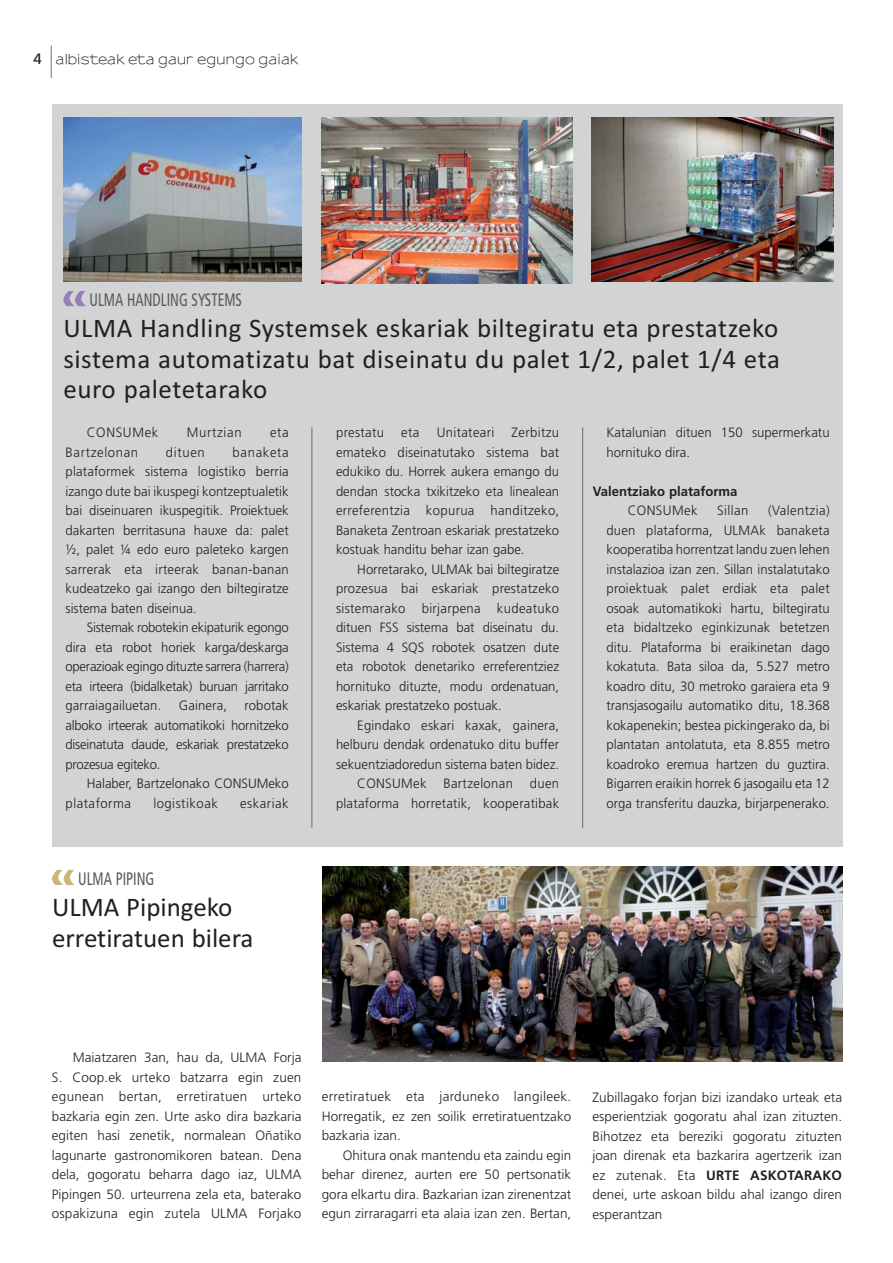
<style>
.page{position:relative;width:893px;height:1263px;background:#fff}
.page>*{position:absolute;margin:0;border:0;box-sizing:border-box;transform-origin:0 0}
.t1{font:27px/30.8px "Calibri";letter-spacing:.01em;color:#231f20;text-align:justify}
.t2{font:condensed 18px "Frutiger LT Std";color:#58595b;scale:.8 1}
.t3{font:300 13.5px/19.5px "Frutiger LT Std";color:#231f20;text-align:justify}
.t4{font:600 13.5px "Sansumi";color:#231f20}
.t5{font:300 13.5px "Frutiger LT Std";letter-spacing:.05em;color:#231f20}
.t6{font:700 13.5px "Frutiger LT Std";color:#231f20}
.t7{font:300 13.5px "Frutiger LT Std";letter-spacing:.04em;color:#231f20}
.t8{font:300 13.5px "Frutiger LT Std";letter-spacing:.025em;color:#231f20}
.t9{font:300 13.5px "Frutiger LT Std";letter-spacing:.03em;color:#231f20}
.s1{font-family:"Frutiger LT Std";font-weight:400;font-size:15px}
.s2{font-weight:700}
</style>
<div class="page">
<div style="left:52px;top:104px;width:790px;height:743px;background:#d1d3d4"></div>
<hr style="left:51px;top:46px;width:1px;height:32px;background:#6d6e70">
<hr style="left:311px;top:427px;width:1px;height:401px;background:#6d6e70">
<hr style="left:582px;top:427px;width:1px;height:401px;background:#6d6e70">
<svg style="left:63px;top:291px;width:23px;height:15px"></svg>
<img style="left:592px;top:118px;width:241px;height:164px">
<img style="left:64px;top:118px;width:237px;height:164px">
<img style="left:321px;top:118px;width:251px;height:166px">
<svg style="left:52px;top:870px;width:22px;height:15px"></svg>
<img style="left:322px;top:867px;width:520px;height:195px">
<p class="t4" style="left:33px;top:54px;width:266px"><span class="s1">4</span> albisteak eta gaur egungo gaiak</p>
<h2 class="t2" style="left:90px;top:291px;width:192px">ULMA HANDLING SYSTEMS</h2>
<h1 class="t1" style="left:63px;top:315px;width:718px">ULMA Handling Systemsek eskariak biltegiratu eta prestatzeko sistema automatizatu bat diseinatu du palet 1/2, palet 1/4 eta euro paletetarako</h1>
<p class="t5" style="left:87px;top:426px;width:73px">CONSUMek</p>
<p class="t5" style="left:187px;top:426px;width:56px">Murtzian</p>
<p class="t3" style="left:270px;top:424px;width:20px">eta</p>
<p class="t5" style="left:66px;top:446px;width:74px">Bartzelonan</p>
<p class="t3" style="left:166px;top:443px;width:40px">dituen</p>
<p class="t3" style="left:66px;top:443px;width:225px;text-indent:167px">banaketa plataformek sistema logistiko berria izango dute bai ikuspegi kontzeptualetik bai diseinuaren ikuspegitik. Proiektuek dakarten berritasuna hauxe da: palet ½, palet ¼ edo euro paleteko kargen sarrerak eta irteerak banan-banan kudeatzeko gai izango den biltegiratze sistema baten diseinua.</p>
<p class="t3" style="left:66px;top:619px;width:225px;text-indent:21px">Sistemak robotekin ekipaturik egongo dira eta robot horiek karga/deskarga operazioak egingo dituzte sarrera (harrera) eta irteera (bidalketak) buruan jarritako garraiagailuetan.</p>
<p class="t3" style="left:66px;top:697px;width:225px;text-indent:179px">robotak alboko irteerak automatikoki hornitzeko diseinatuta daude, eskariak prestatzeko prozesua egiteko.</p>
<p class="t3" style="left:66px;top:775px;width:225px;text-indent:21px">Halaber, Bartzelonako CONSUMeko plataforma</p>
<p class="t3" style="left:179px;top:697px;width:50px">Gainera,</p>
<p class="t7" style="left:153px;top:797px;width:66px">logistikoak</p>
<p class="t7" style="left:240px;top:797px;width:50px">eskariak</p>
<h2 class="t2" style="left:78px;top:870px;width:97px">ULMA PIPING</h2>
<h1 class="t1" style="left:52px;top:894px;width:203px">ULMA Pipingeko erretiratuen bilera</h1>
<p class="t3" style="left:336px;top:424px;width:225px;text-indent:176px">Zerbitzu emateko diseinatutako sistema bat edukiko du. Horrek aukera emango du dendan stocka txikitzeko eta linealean erreferentzia kopurua handitzeko, Banaketa Zentroan eskariak prestatzeko kostuak handitu behar izan gabe.</p>
<p class="t3" style="left:336px;top:560px;width:225px;text-indent:21px">Horretarako, ULMAk bai biltegiratze prozesua bai eskariak prestatzeko sistemarako birjarpena kudeatuko dituen FSS sistema bat diseinatu du.<br>Sistema 4 SQS robotek osatzen dute eta robotok denetariko erreferentziez hornituko dituzte, modu ordenatuan, eskariak prestatzeko postuak.</p>
<p class="t3" style="left:336px;top:716px;width:225px;text-align:right">Egindako eskari kaxak, gainera, helburu dendak ordenatuko ditu buffer sekuentziadoredun sistema baten bidez.<br>CONSUMek Bartzelonan duen plataforma horretatik, kooperatibak</p>
<p class="t8" style="left:336px;top:426px;width:50px">prestatu</p>
<p class="t3" style="left:401px;top:424px;width:20px">eta</p>
<p class="t8" style="left:436px;top:426px;width:59px">Unitateari</p>
<p class="t3" style="left:606px;top:424px;width:225px">Katalunian dituen 150 supermerkatu hornituko dira.</p>
<p class="t6" style="left:593px;top:485px;width:146px">Valentziako plataforma</p>
<p class="t9" style="left:627px;top:504px;width:71px">CONSUMek</p>
<p class="t3" style="left:717px;top:502px;width:33px">Sillan</p>
<p class="t3" style="left:606px;top:502px;width:225px;text-indent:161px">(Valentzia) duen plataforma, ULMAk banaketa kooperatiba horrentzat landu zuen lehen instalazioa izan zen. Sillan instalatutako proiektuak palet erdiak eta palet osoak automatikoki hartu, biltegiratu eta bidaltzeko eginkizunak betetzen ditu. Plataforma bi eraikinetan dago kokatuta. Bata siloa da, 5.527 metro koadro ditu, 30 metroko garaiera eta 9 transjasogailu automatiko ditu, 18.368 kokapenekin; bestea pickingerako da, bi plantatan antolatuta, eta 8.855 metro koadroko eremua hartzen du guztira.<br>Bigarren eraikin horrek 6 jasogailu eta 12 orga transferitu dauzka, birjarpenerako.</p>
<p class="t3" style="left:52px;top:1049px;width:251px;text-indent:21px">Maiatzaren 3an, hau da, ULMA Forja S. Coop.ek urteko batzarra egin zuen egunean bertan, erretiratuen urteko bazkaria egin zen. Urte asko dira bazkaria egiten hasi zenetik, normalean Oñatiko lagunarte gastronomikoren batean. Dena dela, gogoratu beharra dago iaz, ULMA Pipingen 50. urteurrena zela eta, baterako ospakizuna egin zutela ULMA Forjako</p>
<p class="t3" style="left:322px;top:1088px;width:251px">erretiratuek eta jarduneko langileek.<br>Horregatik, ez zen soilik erretiratuentzako bazkaria izan.</p>
<p class="t3" style="left:322px;top:1146px;width:251px;text-indent:21px">Ohitura onak mantendu eta zaindu egin behar direnez, aurten ere 50 pertsonatik gora elkartu dira. Bazkarian izan zirenentzat egun zirraragarri eta alaia izan zen. Bertan,</p>
<p class="t3" style="left:592px;top:1088px;width:251px">Zubillagako forjan bizi izandako urteak eta esperientziak gogoratu ahal izan zituzten.<br>Bihotzez eta bereziki gogoratu zituzten joan direnak eta bazkarira agertzerik izan ez zutenak. Eta <span class="s2">URTE ASKOTARAKO </span>denei, urte askoan bildu ahal izango diren esperantzan</p>
</div>
